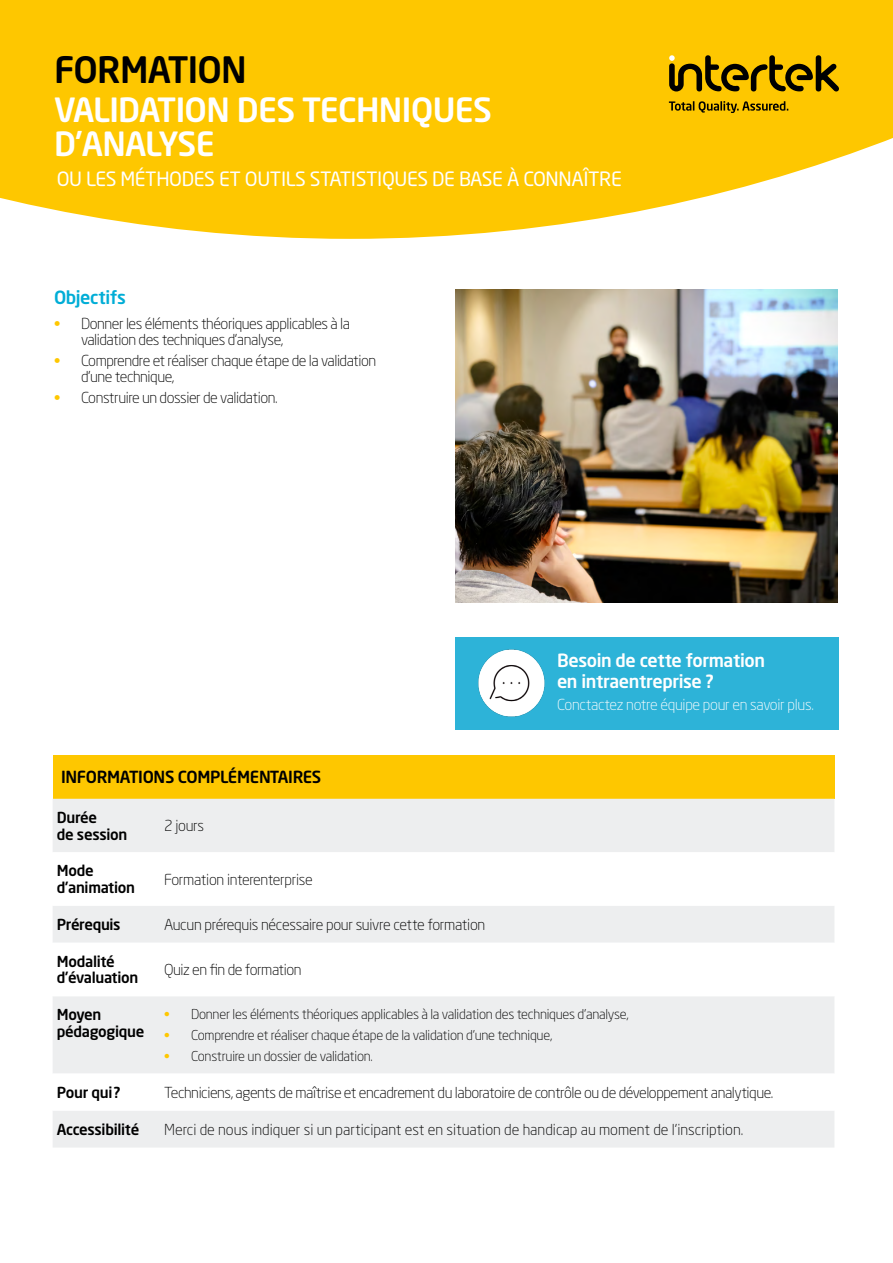
<style>
.page{position:relative;width:893px;height:1263px;background:#fff}
.page>*{position:absolute;margin:0;border:0;box-sizing:border-box;transform-origin:0 0}
.t1{font:500 36px "Neo Sans Std";letter-spacing:-.02em;color:#000}
.t2{font:500 33px/34.5px "Neo Sans Std";letter-spacing:-.02em;color:#fff}
.t3{font:19.5px "Neo Sans Std";letter-spacing:-.02em;color:#fff}
.t4{font:500 18px/21px "Neo Sans Std";letter-spacing:-.02em;color:#fff}
.t5{font:500 18px "Neo Sans Std";letter-spacing:-.02em;color:#00add6}
.t6{font:500 16.5px "Neo Sans Std";letter-spacing:-.02em;color:#000}
.t7{font:300 15px/16.5px "Neo Sans Std";letter-spacing:-.03em;color:#000}
.t8{font:500 15px/16.5px "Neo Sans Std";letter-spacing:-.02em;color:#000}
.t9{font:300 15px "Neo Sans Std";color:#000}
.t10{font:300 15px "Neo Sans Std";letter-spacing:-.02em;color:#fff}
.t11{font:300 13.5px "Neo Sans Std";letter-spacing:-.02em;color:#000}
.s1{font-weight:500;color:#fec700}
</style>
<div class="page">
<svg style="left:0;top:0;width:893px;height:239px;background:#fecd1c"></svg>
<svg style="left:669px;top:55px;width:170px;height:36px;background:#9d7b00"></svg>
<svg style="left:669px;top:101px;width:119px;height:12px"></svg>
<div style="left:53px;top:755px;width:781px;height:44px;background:#fec700"></div>
<div style="left:53px;top:799px;width:781px;height:348px;background:#edeeef"></div>
<svg style="left:53px;top:852px;width:781px;height:258px"></svg>
<img style="left:455px;top:290px;width:383px;height:312px">
<div style="left:455px;top:637px;width:384px;height:92px;background:#2db3d8"></div>
<img style="left:478px;top:649px;width:67px;height:68px">
<h1 class="t1" style="left:54px;top:47px;width:194px">FORMATION</h1>
<h2 class="t2" style="left:54px;top:91px;width:440px">VALIDATION DES TECHNIQUES<br>D’ANALYSE</h2>
<h3 class="t3" style="left:57px;top:167px;width:567px">OU LES MÉTHODES ET OUTILS STATISTIQUES DE BASE À CONNAÎTRE</h3>
<p class="t5" style="left:54px;top:286px;width:73px">Objectifs</p>
<p class="t7" style="left:81px;top:315px;width:271px;text-indent:-27px"><span class="s1">•</span> Donner les éléments théoriques applicables à la validation des techniques d’analyse,</p>
<p class="t7" style="left:81px;top:352px;width:297px;text-indent:-27px"><span class="s1">•</span> Comprendre et réaliser chaque étape de la validation d’une technique,</p>
<p class="t7" style="left:54px;top:389px;width:225px"><span class="s1">•</span> Construire un dossier de validation.</p>
<p class="t4" style="left:557px;top:649px;width:209px">Besoin de cette formation en intraentreprise ?</p>
<p class="t10" style="left:557px;top:695px;width:258px">Conctactez notre équipe pour en savoir plus.</p>
<p class="t6" style="left:61px;top:767px;width:262px">INFORMATIONS COMPLÉMENTAIRES</p>
<p class="t8" style="left:57px;top:809px;width:72px">Durée<br>de session</p>
<p class="t7" style="left:164px;top:817px;width:42px">2 jours</p>
<p class="t8" style="left:57px;top:862px;width:80px">Mode d’animation</p>
<p class="t7" style="left:164px;top:871px;width:150px">Formation interenterprise</p>
<p class="t8" style="left:57px;top:916px;width:65px">Prérequis</p>
<p class="t7" style="left:164px;top:916px;width:323px">Aucun prérequis nécessaire pour suivre cette formation</p>
<p class="t8" style="left:57px;top:953px;width:83px">Modalité d’évaluation</p>
<p class="t7" style="left:164px;top:961px;width:139px">Quiz en fin de formation</p>
<p class="t8" style="left:57px;top:1006px;width:89px">Moyen pédagogique</p>
<p class="t11" style="left:164px;top:1006px;width:466px"><span class="s1">•</span> Donner les éléments théoriques applicables à la validation des techniques d’analyse,</p>
<p class="t11" style="left:164px;top:1027px;width:390px"><span class="s1">•</span> Comprendre et réaliser chaque étape de la validation d’une technique,</p>
<p class="t11" style="left:164px;top:1048px;width:210px"><span class="s1">•</span> Construire un dossier de validation.</p>
<p class="t8" style="left:57px;top:1084px;width:65px">Pour qui?</p>
<p class="t7" style="left:164px;top:1084px;width:611px">Techniciens, agents de maîtrise et encadrement du laboratoire de contrôle ou de développement analytique.</p>
<p class="t8" style="left:57px;top:1121px;width:84px">Accessibilité</p>
<p class="t9" style="left:164px;top:1120px;width:581px">Merci de nous indiquer si un participant est en situation de handicap au moment de l’inscription.</p>
</div>
